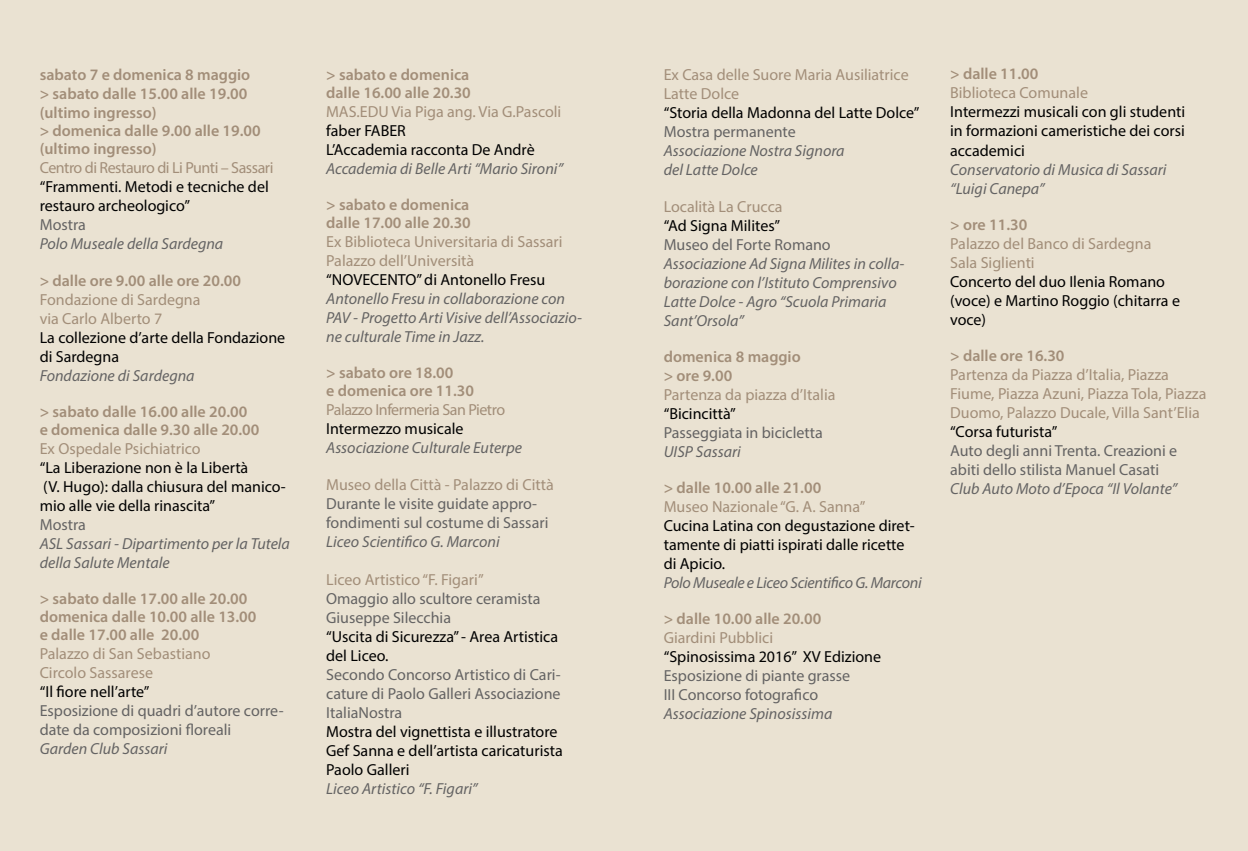
<style>
.page{position:relative;width:1248px;height:851px;background:#fff}
.page>*{position:absolute;margin:0;border:0;box-sizing:border-box;transform-origin:0 0}
.t1{font:16px/19px "Myriad Pro";color:#000}
.t2{font:italic 16px/19px "Myriad Pro";color:#646363}
.t3{font:16px/19px "Myriad Pro";color:#a28e79}
.t4{font:600 16px/18px "Myriad Pro";color:#a28e79}
.t5{font:16px/19px "Myriad Pro";color:#646363}
.t6{font:16px "Myriad Pro";letter-spacing:-.03em;color:#a28e79}
.t7{font:italic 16px "Myriad Pro";letter-spacing:-.02em;color:#646363}
</style>
<div class="page">
<div style="left:0;top:0;width:1247px;height:850px;background:#eae2d2"></div>
<p class="t4" style="left:40px;top:65px;width:222px">sabato 7 e domenica 8 maggio &gt; sabato dalle 15.00 alle 19.00 (ultimo ingresso)<br>&gt; domenica dalle 9.00 alle 19.00 (ultimo ingresso)</p>
<p class="t6" style="left:40px;top:158px;width:235px">Centro di Restauro di Li Punti – Sassari</p>
<p class="t1" style="left:40px;top:177px;width:230px">“Frammenti. Metodi e tecniche del restauro archeologico”</p>
<p class="t5" style="left:40px;top:215px;width:48px">Mostra</p>
<p class="t2" style="left:40px;top:234px;width:185px">Polo Museale della Sardegna</p>
<p class="t4" style="left:40px;top:271px;width:203px">&gt; dalle ore 9.00 alle ore 20.00</p>
<p class="t3" style="left:40px;top:290px;width:162px">Fondazione di Sardegna via Carlo Alberto 7</p>
<p class="t1" style="left:40px;top:328px;width:247px">La collezione d’arte della Fondazione di Sardegna</p>
<p class="t2" style="left:40px;top:366px;width:156px">Fondazione di Sardegna</p>
<p class="t4" style="left:40px;top:402px;width:221px">&gt; sabato dalle 16.00 alle 20.00 e domenica dalle 9.30 alle 20.00</p>
<p class="t3" style="left:40px;top:439px;width:162px">Ex Ospedale Psichiatrico</p>
<p class="t1" style="left:40px;top:458px;width:247px">“La Liberazione non è la Libertà<br>(V. Hugo): dalla chiusura del manico&shy;mio alle vie della rinascita”</p>
<p class="t5" style="left:40px;top:515px;width:48px">Mostra</p>
<p class="t2" style="left:40px;top:534px;width:252px">ASL Sassari - Dipartimento per la Tutela della Salute Mentale</p>
<p class="t4" style="left:40px;top:589px;width:218px">&gt; sabato dalle 17.00 alle 20.00 domenica dalle 10.00 alle 13.00 e dalle 17.00 alle 20.00</p>
<p class="t3" style="left:40px;top:644px;width:172px">Palazzo di San Sebastiano<br>Circolo Sassarese</p>
<p class="t1" style="left:40px;top:682px;width:111px">“Il fiore nell’arte”</p>
<p class="t5" style="left:40px;top:701px;width:245px">Esposizione di quadri d’autore corre&shy;date da composizioni floreali</p>
<p class="t2" style="left:40px;top:739px;width:129px">Garden Club Sassari</p>
<p class="t4" style="left:326px;top:65px;width:146px">&gt; sabato e domenica dalle 16.00 alle 20.30</p>
<p class="t3" style="left:326px;top:101px;width:237px">MAS.EDU Via Piga ang. Via G.Pascoli</p>
<p class="t1" style="left:326px;top:120px;width:210px">faber FABER<br>L’Accademia racconta De Andrè</p>
<p class="t2" style="left:326px;top:158px;width:238px">Accademia di Belle Arti “Mario Sironi”</p>
<p class="t4" style="left:326px;top:195px;width:146px">&gt; sabato e domenica dalle 17.00 alle 20.30</p>
<p class="t3" style="left:326px;top:231px;width:238px">Ex Biblioteca Universitaria di Sassari<br>Palazzo dell’Università</p>
<p class="t1" style="left:326px;top:269px;width:221px">“NOVECENTO” di Antonello Fresu</p>
<p class="t2" style="left:326px;top:288px;width:257px">Antonello Fresu in collaborazione con<br>PAV - Progetto Arti Visive dell’Associazio&shy;ne culturale Time in Jazz.</p>
<p class="t4" style="left:326px;top:363px;width:149px">&gt; sabato ore 18.00<br>e domenica ore 11.30</p>
<p class="t6" style="left:326px;top:399px;width:180px">Palazzo Infermeria San Pietro</p>
<p class="t1" style="left:326px;top:418px;width:139px">Intermezzo musicale</p>
<p class="t2" style="left:326px;top:437px;width:197px">Associazione Culturale Euterpe</p>
<p class="t3" style="left:326px;top:474px;width:229px">Museo della Città - Palazzo di Città</p>
<p class="t5" style="left:326px;top:493px;width:224px">Durante le visite guidate appro&shy;fondimenti sul costume di Sassari</p>
<p class="t2" style="left:326px;top:531px;width:175px">Liceo Scientifico G. Marconi</p>
<p class="t3" style="left:326px;top:569px;width:159px">Liceo Artistico “F. Figari”</p>
<p class="t5" style="left:326px;top:588px;width:216px">Omaggio allo scultore ceramista<br>Giuseppe Silecchia</p>
<p class="t1" style="left:326px;top:626px;width:233px">“Uscita di Sicurezza” - Area Artistica del Liceo.</p>
<p class="t5" style="left:326px;top:664px;width:236px;text-align:justify">Secondo Concorso Artistico di Cari&shy;cature di Paolo Galleri Associazione ItaliaNostra</p>
<p class="t1" style="left:326px;top:721px;width:238px">Mostra del vignettista e illustratore<br>Gef Sanna e dell’artista caricaturista<br>Paolo Galleri</p>
<p class="t2" style="left:326px;top:778px;width:153px">Liceo Artistico “F. Figari”</p>
<p class="t3" style="left:663px;top:65px;width:246px">Ex Casa delle Suore Maria Ausiliatrice<br>Latte Dolce</p>
<p class="t1" style="left:663px;top:102px;width:257px">“Storia della Madonna del Latte Dolce”</p>
<p class="t5" style="left:663px;top:121px;width:134px">Mostra permanente</p>
<p class="t2" style="left:663px;top:140px;width:182px">Associazione Nostra Signora del Latte Dolce</p>
<p class="t3" style="left:663px;top:196px;width:120px">Località La Crucca</p>
<p class="t1" style="left:663px;top:215px;width:118px">“Ad Signa Milites”</p>
<p class="t5" style="left:663px;top:234px;width:168px">Museo del Forte Romano</p>
<p class="t2" style="left:663px;top:253px;width:242px">Associazione Ad Signa Milites in colla&shy;borazione con l’Istituto Comprensivo<br>Latte Dolce - Agro “Scuola Primaria<br>Sant’Orsola”</p>
<p class="t4" style="left:663px;top:346px;width:138px;line-height:19px">domenica 8 maggio &gt; ore 9.00</p>
<p class="t3" style="left:663px;top:384px;width:173px">Partenza da piazza d’Italia</p>
<p class="t1" style="left:663px;top:403px;width:74px">“Bicincittà”</p>
<p class="t5" style="left:663px;top:422px;width:161px">Passeggiata in bicicletta</p>
<p class="t2" style="left:663px;top:441px;width:79px">UISP Sassari</p>
<p class="t4" style="left:663px;top:478px;width:159px">&gt; dalle 10.00 alle 21.00</p>
<p class="t3" style="left:663px;top:496px;width:203px">Museo Nazionale “G. A. Sanna”</p>
<p class="t1" style="left:663px;top:515px;width:252px">Cucina Latina con degustazione diret&shy;tamente di piatti ispirati dalle ricette di Apicio.</p>
<p class="t7" style="left:663px;top:572px;width:259px">Polo Museale e Liceo Scientifico G. Marconi</p>
<p class="t4" style="left:663px;top:609px;width:159px">&gt; dalle 10.00 alle 20.00</p>
<p class="t3" style="left:663px;top:627px;width:111px">Giardini Pubblici</p>
<p class="t1" style="left:663px;top:646px;width:219px">“Spinosissima 2016” XV Edizione</p>
<p class="t5" style="left:663px;top:665px;width:188px">Esposizione di piante grasse<br>III Concorso fotografico</p>
<p class="t2" style="left:663px;top:703px;width:170px">Associazione Spinosissima</p>
<p class="t4" style="left:950px;top:65px;width:90px">&gt; dalle 11.00</p>
<p class="t3" style="left:950px;top:83px;width:139px">Biblioteca Comunale</p>
<p class="t1" style="left:950px;top:102px;width:236px;text-align:justify">Intermezzi musicali con gli studenti in formazioni cameristiche dei corsi accademici</p>
<p class="t2" style="left:950px;top:159px;width:218px">Conservatorio di Musica di Sassari “Luigi Canepa”</p>
<p class="t4" style="left:950px;top:215px;width:79px">&gt; ore 11.30</p>
<p class="t3" style="left:950px;top:233px;width:203px">Palazzo del Banco di Sardegna<br>Sala Siglienti</p>
<p class="t1" style="left:950px;top:271px;width:231px">Concerto del duo Ilenia Romano (voce) e Martino Roggio (chitarra e voce)</p>
<p class="t4" style="left:950px;top:346px;width:116px">&gt; dalle ore 16.30</p>
<p class="t3" style="left:950px;top:364px;width:258px">Partenza da Piazza d’Italia, Piazza<br>Fiume, Piazza Azuni, Piazza Tola, Piazza<br>Duomo, Palazzo Ducale, Villa Sant’Elia</p>
<p class="t1" style="left:950px;top:421px;width:109px">“Corsa futurista”</p>
<p class="t5" style="left:950px;top:440px;width:228px">Auto degli anni Trenta. Creazioni e abiti dello stilista Manuel Casati</p>
<p class="t2" style="left:950px;top:478px;width:228px">Club Auto Moto d’Epoca “Il Volante”</p>
</div>
